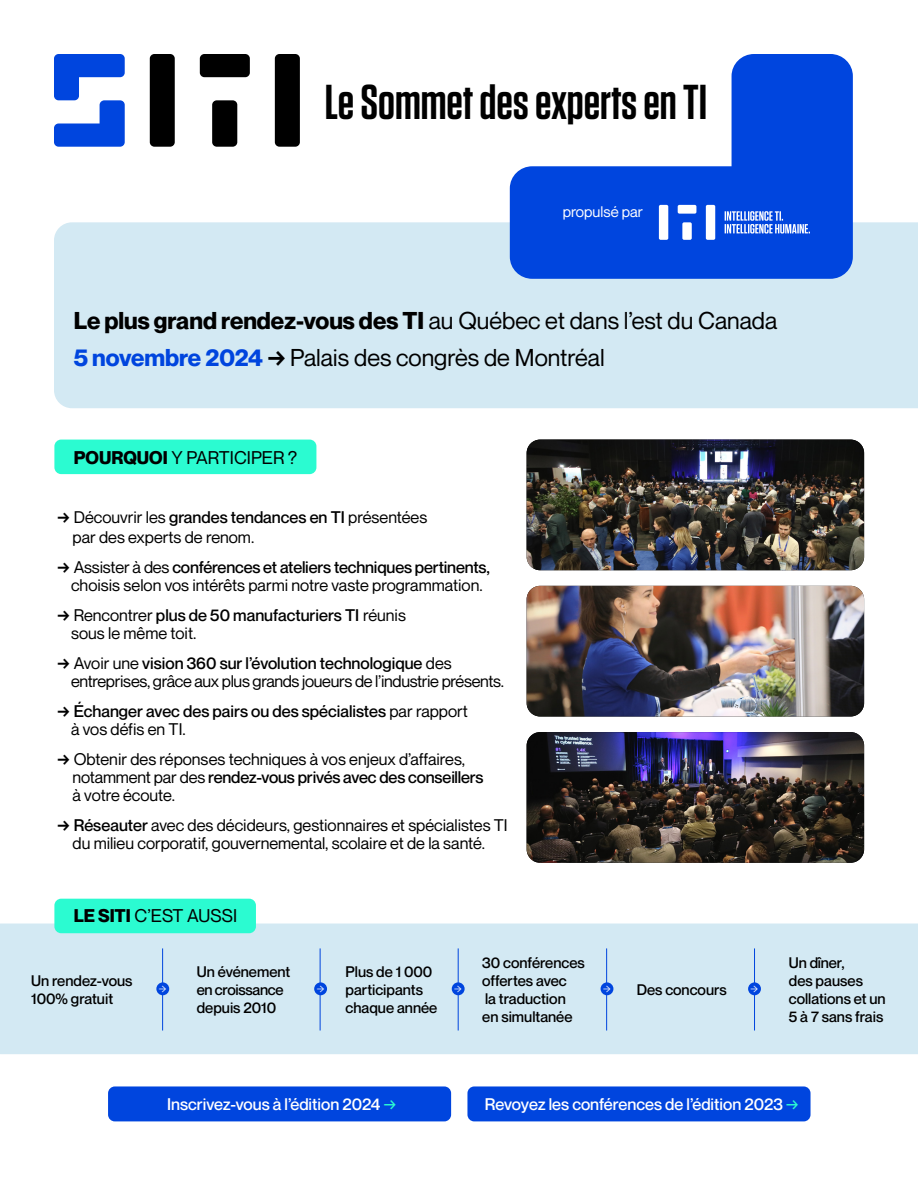
<style>
.page{position:relative;width:918px;height:1188px;background:#fff}
.page>*{position:absolute;margin:0;border:0;box-sizing:border-box;transform-origin:0 0}
.t1{font:600 48.9px "Tungsten";color:#000}
.t2{font:23.85px/36.6px "Neue Montreal";color:#000}
.t3{font:18px "Neue Montreal";color:#000}
.t4{font:16.5px/18px "Neue Montreal";color:#000}
.t5{font:16.5px/18px "Neue Montreal";letter-spacing:-.02em;color:#000}
.t6{font:500 16.5px "Neue Montreal";color:#fff}
.t7{font:500 16.5px/18px "Neue Montreal";color:#000}
.t8{font:500 15px/18px "Neue Montreal";color:#000}
.t9{font:15px "Neue Montreal";color:#fff}
.t10{font:11.85px "Minion Pro";color:#fff}
.s1{font-weight:700}
.s2{font-weight:700;color:#0045de}
.s3{font-weight:500}
.s4{font-weight:400}
.s5{color:#2bfbd1}
</style>
<div class="page">
<div style="left:0;top:924px;width:918px;height:130px;background:#d3e9f3"></div>
<div style="left:54px;top:440px;width:262px;height:34px;background:#2bfbd1;border-radius:7px"></div>
<div style="left:54px;top:899px;width:202px;height:34px;background:#2bfbd1;border-radius:7px"></div>
<div style="left:54px;top:222px;width:864px;height:186px;background:#d3e9f3"></div>
<div style="left:150px;top:54px;width:25px;height:93px;background:#000;border-radius:5px"></div>
<svg style="left:200px;top:54px;width:50px;height:23px"></svg>
<div style="left:275px;top:54px;width:25px;height:93px;background:#000"></div>
<svg style="left:54px;top:54px;width:71px;height:93px"></svg>
<svg style="left:212px;top:100px;width:25px;height:47px"></svg>
<svg style="left:510px;top:54px;width:343px;height:225px;fill:#0045de"></svg>
<div style="left:659px;top:205px;width:9px;height:35px;background:#fff;border-radius:2px"></div>
<div style="left:682px;top:222px;width:10px;height:18px;background:#fff;border-radius:2px"></div>
<div style="left:678px;top:205px;width:18px;height:9px;background:#fff;border-radius:2px"></div>
<div style="left:706px;top:205px;width:9px;height:35px;background:#fff;border-radius:2px"></div>
<svg style="left:725px;top:211px;width:85px;height:23px"></svg>
<img style="left:527px;top:586px;width:337px;height:130px">
<img style="left:527px;top:732px;width:337px;height:131px">
<img style="left:527px;top:440px;width:337px;height:130px">
<hr style="left:162px;top:948px;width:1px;height:83px;background:#0045de">
<hr style="left:320px;top:948px;width:1px;height:83px;background:#0045de">
<hr style="left:458px;top:948px;width:1px;height:83px;background:#0045de">
<hr style="left:606px;top:948px;width:1px;height:83px;background:#0045de">
<hr style="left:754px;top:948px;width:1px;height:83px;background:#0045de">
<div style="left:156px;top:982px;width:13px;height:13px;background:#0045de;border-radius:50%"></div>
<div style="left:314px;top:982px;width:13px;height:13px;background:#0045de;border-radius:50%"></div>
<div style="left:452px;top:982px;width:13px;height:13px;background:#0045de;border-radius:50%"></div>
<div style="left:601px;top:982px;width:12px;height:13px;background:#0045de;border-radius:50%"></div>
<div style="left:748px;top:982px;width:13px;height:13px;background:#0045de;border-radius:50%"></div>
<div style="left:467px;top:1086px;width:344px;height:35px;background:#0045de;border-radius:7px"></div>
<div style="left:108px;top:1086px;width:343px;height:35px;background:#0045de;border-radius:7px"></div>
<h1 class="t1" style="left:325px;top:77px;width:384px">Le Sommet des experts en TI</h1>
<p class="t9" style="left:563px;top:202px;width:82px">propulsé par</p>
<h2 class="t2" style="left:74px;top:302px;width:705px"><span class="s1">Le plus grand rendez-vous des TI</span> au Québec et dans l’est du Canada<br><span class="s2">5 novembre 2024</span> <span class="s1">→</span> Palais des congrès de Montréal</h2>
<p class="t3" style="left:74px;top:446px;width:225px"><span class="s1">POURQUOI</span> Y PARTICIPER ?</p>
<p class="t4" style="left:73px;top:507px;width:356px;line-height:19.8px;text-indent:-15px"><span class="s1">→</span> Découvrir les <span class="s3">grandes tendances en TI</span> présentées par des experts de renom.</p>
<p class="t4" style="left:58px;top:558px;width:434px;text-align:center"><span class="s1">→</span> Assister à des <span class="s3">conférences et ateliers techniques pertinents, </span>choisis selon vos intérêts parmi notre vaste programmation.</p>
<p class="t4" style="left:71px;top:606px;width:336px;text-indent:-13px"><span class="s1">→</span> Rencontrer <span class="s3">plus de 50 manufacturiers TI</span> réunis sous le même toit.</p>
<p class="t5" style="left:71px;top:654px;width:434px;text-indent:-13px"><span class="s1">→</span> Avoir une <span class="s3">vision 360 sur l’évolution technologique</span> des entreprises, grâce aux plus grands joueurs de l’industrie présents.</p>
<p class="t7" style="left:71px;top:702px;width:398px;text-indent:-13px"><span class="s1">→</span> Échanger avec des pairs ou des spécialistes <span class="s4">par rapport à vos défis en TI.</span></p>
<p class="t4" style="left:73px;top:750px;width:413px;text-indent:-15px"><span class="s1">→</span> Obtenir des réponses techniques à vos enjeux d’affaires, notamment par des <span class="s3">rendez-vous privés avec des conseillers </span>à votre écoute.</p>
<p class="t4" style="left:58px;top:816px;width:452px;text-align:center"><span class="s1">→</span> <span class="s3">Réseauter</span> avec des décideurs, gestionnaires et spécialistes TI du milieu corporatif, gouvernemental, scolaire et de la santé.</p>
<p class="t3" style="left:74px;top:905px;width:165px"><span class="s1">LE SITI</span> C’EST AUSSI</p>
<p class="t8" style="left:31px;top:972px;width:103px">Un rendez-vous<br>100% gratuit</p>
<p class="t8" style="left:482px;top:954px;width:104px">30 conférences offertes avec<br>la traduction<br>en simultanée</p>
<p class="t8" style="left:197px;top:963px;width:95px">Un événement en croissance depuis 2010</p>
<p class="t8" style="left:346px;top:963px;width:93px">Plus de 1 000 participants chaque année</p>
<p class="t8" style="left:637px;top:981px;width:92px">Des concours</p>
<p class="t10" style="left:159px;top:980px;width:9px">→</p>
<p class="t10" style="left:317px;top:980px;width:9px">→</p>
<p class="t10" style="left:454px;top:980px;width:9px">→</p>
<p class="t10" style="left:603px;top:980px;width:9px">→</p>
<p class="t10" style="left:751px;top:980px;width:9px">→</p>
<p class="t8" style="left:789px;top:954px;width:98px">Un dîner,<br>des pauses collations et un<br>5 à 7 sans frais</p>
<p class="t6" style="left:167px;top:1094px;width:230px">Inscrivez-vous à l’édition 2024 <span class="s5">→</span></p>
<p class="t6" style="left:485px;top:1094px;width:315px">Revoyez les conférences de l’édition 2023 <span class="s5">→</span></p>
</div>
